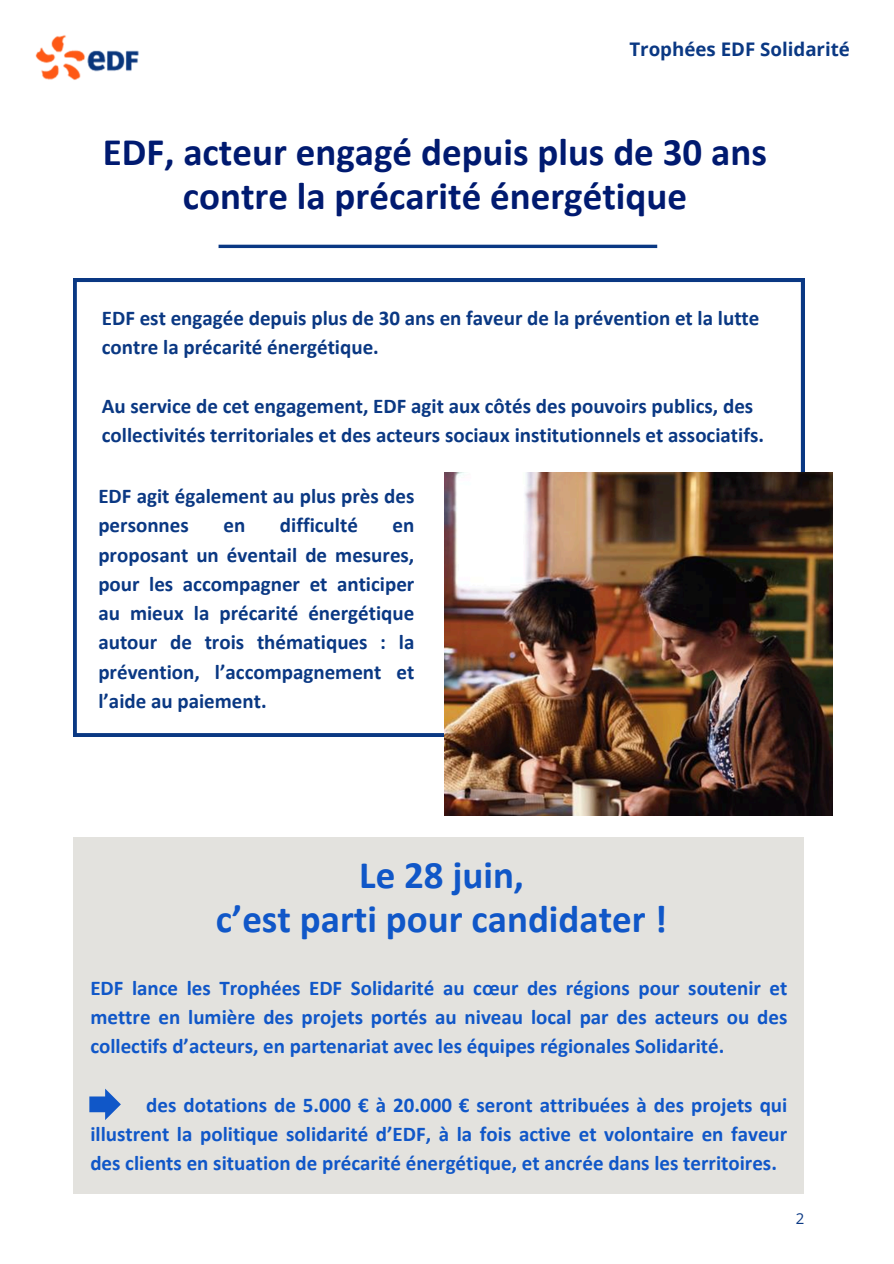
<style>
.page{position:relative;width:894px;height:1264px;background:#fff}
.page>*{position:absolute;margin:0;border:0;box-sizing:border-box;transform-origin:0 0}
.t1{font:700 39px/43.8px "Calibri";color:#001a70;text-align:center}
.t2{font:700 39px/43.8px "Calibri";color:#1057c8;text-align:center}
.t3{font:700 21px/29.2px "Calibri";color:#0a3883}
.t4{font:700 21px/29.2px "Calibri";color:#1057c8;text-align:justify}
.t5{font:700 18.75px "Open Sans";color:#0a3883}
.t6{font:15px "Open Sans";color:#0a3883}
</style>
<div class="page">
<svg style="left:73px;top:279px;width:731px;height:457px"></svg>
<hr style="left:218px;top:245px;width:439px;height:3px;background:#0a3883">
<div style="left:73px;top:837px;width:731px;height:356px;background:#e3e2de"></div>
<img style="left:444px;top:472px;width:388px;height:343px">
<svg style="left:89px;top:1088px;width:32px;height:32px"></svg>
<img style="left:35px;top:35px;width:104px;height:45px">
<p class="t5" style="left:629px;top:36px;width:222px">Trophées EDF Solidarité</p>
<h2 class="t1" style="left:103px;top:133px;width:665px">EDF, acteur engagé depuis plus de 30 ans contre la précarité énergétique</h2>
<h1 class="t3" style="left:102px;top:305px;width:659px">EDF est engagée depuis plus de 30 ans en faveur de la prévention et la lutte contre la précarité énergétique.</h1>
<h2 class="t3" style="left:102px;top:393px;width:663px">Au service de cet engagement, EDF agit aux côtés des pouvoirs publics, des collectivités territoriales et des acteurs sociaux institutionnels et associatifs.</h2>
<h2 class="t3" style="left:98px;top:483px;width:317px">EDF agit également au plus près des personnes</h2>
<h2 class="t3" style="left:223px;top:512px;width:23px">en</h2>
<h2 class="t3" style="left:280px;top:512px;width:79px">difficulté</h2>
<h2 class="t3" style="left:98px;top:512px;width:317px;text-align:justify;text-indent:294px">en proposant un éventail de mesures, pour les accompagner et anticiper au mieux la précarité énergétique autour de trois thématiques : la prévention, l’accompagnement et l’aide au paiement.</h2>
<h1 class="t2" style="left:216px;top:856px;width:452px">Le 28 juin,<br>c’est parti pour candidater !</h1>
<h2 class="t4" style="left:90px;top:974px;width:698px">EDF lance les Trophées EDF Solidarité au cœur des régions pour soutenir et mettre en lumière des projets portés au niveau local par des acteurs ou des collectifs d’acteurs, en partenariat avec les équipes régionales Solidarité.</h2>
<p class="t4" style="left:90px;top:1091px;width:698px;text-indent:56px">des dotations de 5.000 € à 20.000 € seront attribuées à des projets qui illustrent la politique solidarité d’EDF, à la fois active et volontaire en faveur des clients en situation de précarité énergétique, et ancrée dans les territoires.</p>
<p class="t6" style="left:795px;top:1208px;width:10px">2</p>
</div>
